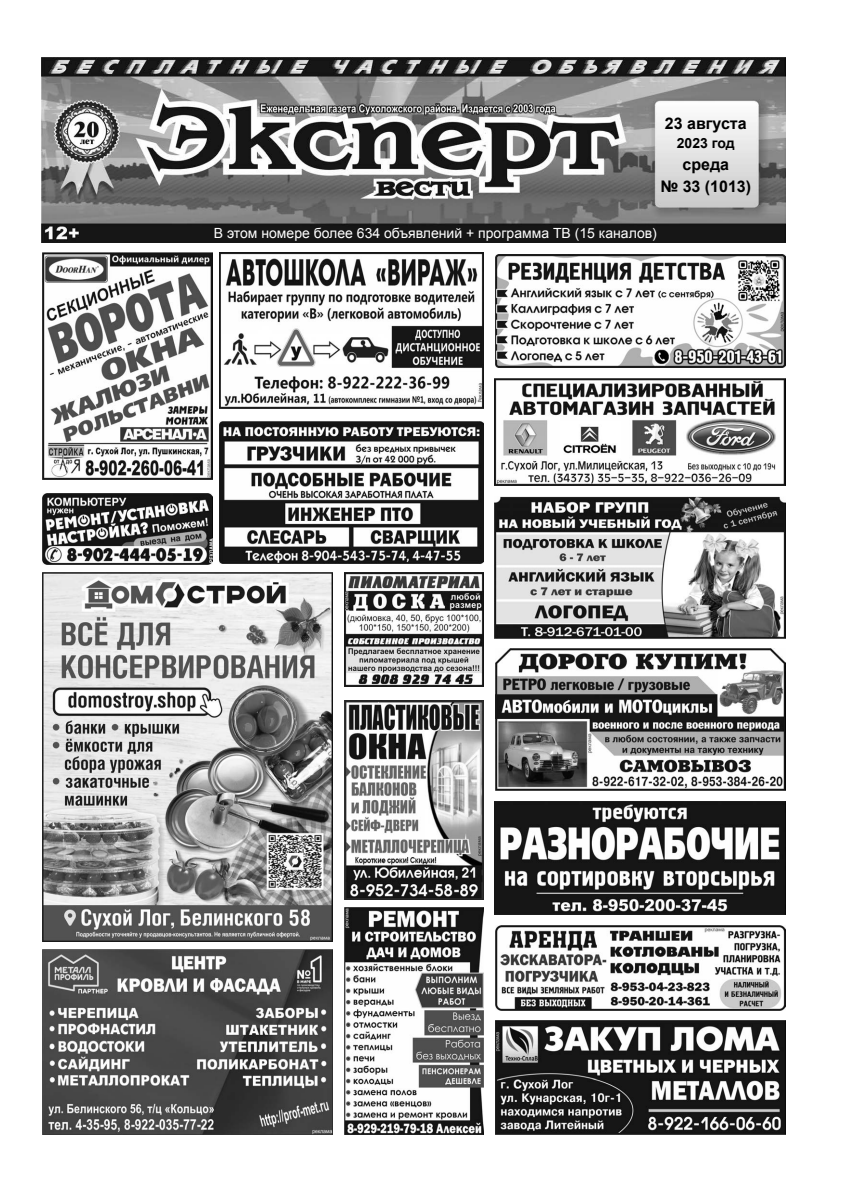
<style>
.page{position:relative;width:842px;height:1191px;background:#fff}
.page>*{position:absolute;margin:0;border:0;box-sizing:border-box;transform-origin:0 0}
.t1{font:700 16px/22px "Arial";color:#000;text-align:center}
.t2{font:14px "Arial";color:#fff}
.t3{font:700 14px "Arial";color:#000}
</style>
<div class="page">
<img style="left:42px;top:57px;width:743px;height:185px">
<img style="left:43px;top:493px;width:170px;height:71px">
<img style="left:220px;top:253px;width:264px;height:156px">
<img style="left:344px;top:573px;width:140px;height:113px">
<img style="left:495px;top:649px;width:290px;height:141px">
<img style="left:43px;top:253px;width:170px;height:227px">
<img style="left:344px;top:700px;width:140px;height:199px">
<img style="left:496px;top:925px;width:290px;height:85px">
<img style="left:495px;top:496px;width:290px;height:142px">
<img style="left:42px;top:950px;width:291px;height:184px">
<img style="left:42px;top:573px;width:291px;height:368px">
<img style="left:495px;top:254px;width:291px;height:114px">
<img style="left:220px;top:422px;width:264px;height:141px">
<img style="left:494px;top:801px;width:291px;height:113px">
<img style="left:495px;top:378px;width:291px;height:108px">
<img style="left:344px;top:907px;width:140px;height:227px">
<img style="left:495px;top:1020px;width:291px;height:114px">
<p class="t1" style="left:665px;top:112px;width:83px">23 августа</p>
<p class="t3" style="left:677px;top:134px;width:59px">2023 год</p>
<p class="t1" style="left:660px;top:154px;width:92px">среда<br>№ 33 (1013)</p>
<p class="t2" style="left:214px;top:224px;width:445px">В этом номере более 634 объявлений + программа ТВ (15 каналов)</p>
</div>
